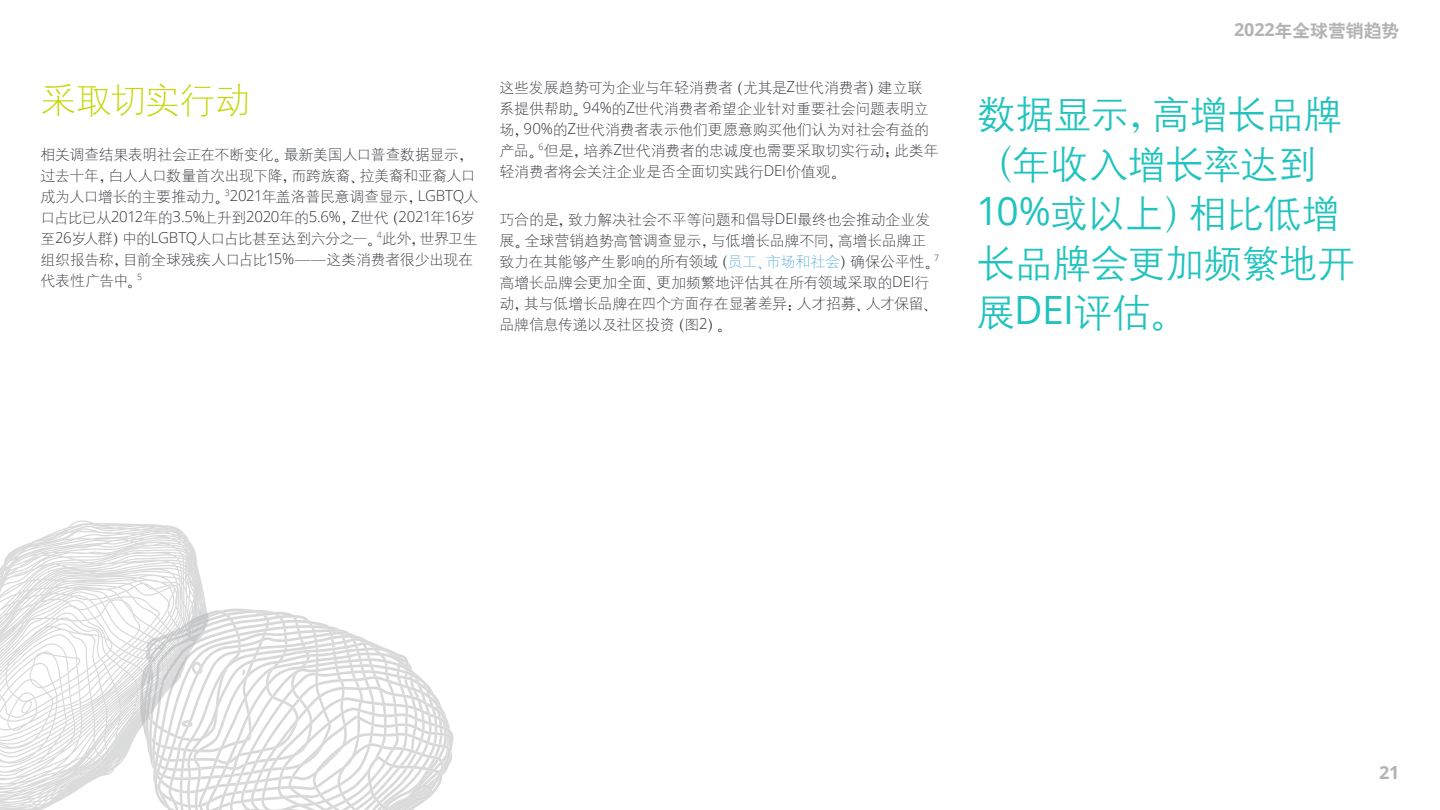
<style>
.page{position:relative;width:1440px;height:810px;background:#fff}
.page>*{position:absolute;margin:0;border:0;box-sizing:border-box;transform-origin:0 0}
.t1{font:39px/49.5px "H Yg 2 gj";letter-spacing:-.025em;color:#20c3bd}
.t2{font:36px "H Yg 1 gj";letter-spacing:-.025em;color:#c4d600}
.t3{font:18px "H Yb 2 gj";letter-spacing:-.01em;color:#b3b3b3}
.t4{font:700 18px "Open Sans";color:#b3b3b3}
.t5{font:15px/21px "H Yg 1 gj";letter-spacing:-.025em;color:#32343a}
.t6{font:300 15px "Open Sans";letter-spacing:-.025em;color:#32343a}
.s1{font-family:"H Ya 6 gj"}
.s2{font-family:"Open Sans";font-weight:300}
.s3{font-family:"H Yg 1 gj";font-weight:400}
.s4{font-family:"H Ya 6 gj";font-weight:400}
.s5{color:#55acd8}
.s6{font-family:"H Ya 6 gj";color:#55acd8}
.s7{font-family:"Open Sans";font-weight:700}
.s8{font-family:"Open Sans"}
</style>
<div class="page">
<svg style="left:0;top:531px;width:454px;height:279px"></svg>
<h2 class="t2" style="left:40px;top:83px;width:212px">采取切实行动</h2>
<p class="t5" style="left:40px;top:144px;width:439px">相关调查结果表明社会正在不断变化<span class="s1">。</span>最新美国人口普查数据显示<span class="s1">，</span>过去十年<span class="s1">，</span>白人人口数量首次出现下降<span class="s1">，</span>而跨族裔<span class="s1">、</span>拉美裔和亚裔人口成为人口增长的主要推动力<span class="s1">。</span><sup>3</sup><span class="s2">2021</span>年盖洛普民意调查显示<span class="s1">，</span><span class="s2">LGBTQ</span>人</p>
<p class="t6" style="left:41px;top:207px;width:436px"><span class="s3">口占比已从</span>2012<span class="s3">年的</span>3.5%<span class="s3">上升到</span>2020<span class="s3">年的</span>5.6%<span class="s4">，</span>Z<span class="s3">世代</span><span class="s4">（</span>2021<span class="s3">年</span>16<span class="s3">岁</span></p>
<p class="t5" style="left:40px;top:228px;width:439px">至<span class="s2">26</span>岁人群<span class="s1">）</span>中的<span class="s2">LGBTQ</span>人口占比甚至达到六分之一<span class="s1">。</span><sup>4</sup>此外<span class="s1">，</span>世界卫生组织报告称<span class="s1">，</span>目前全球残疾人口占比<span class="s2">15%</span><span class="s1">——</span>这类消费者很少出现在代表性广告中<span class="s1">。</span><sup>5</sup></p>
<p class="t5" style="left:499px;top:77px;width:441px">这些发展趋势可为企业与年轻消费者<span class="s1">（</span>尤其是<span class="s2">Z</span>世代消费者<span class="s1">）</span>建立联系提供帮助<span class="s1">。</span><span class="s2">94%</span>的<span class="s2">Z</span>世代消费者希望企业针对重要社会问题表明立场<span class="s1">，</span><span class="s2">90%</span>的<span class="s2">Z</span>世代消费者表示他们更愿意购买他们认为对社会有益的产品<span class="s1">。</span><sup>6</sup>但是<span class="s1">，</span>培养<span class="s2">Z</span>世代消费者的忠诚度也需要采取切实行动<span class="s1">；</span>此类年轻消费者将会关注企业是否全面切实践行<span class="s2">DEI</span>价值观<span class="s1">。</span></p>
<p class="t5" style="left:499px;top:209px;width:441px">巧合的是<span class="s1">，</span>致力解决社会不平等问题和倡导<span class="s2">DEI</span>最终也会推动企业发展<span class="s1">。</span>全球营销趋势高管调查显示<span class="s1">，</span>与低增长品牌不同<span class="s1">，</span>高增长品牌正致力在其能够产生影响的所有领域<span class="s1">（</span><span class="s5">员工</span><span class="s6">、</span><span class="s5">市场和社会</span><span class="s1">）</span>确保公平性<span class="s1">。</span><sup>7</sup>高增长品牌会更加全面<span class="s1">、</span>更加频繁地评估其在所有领域采取的<span class="s2">DEI</span>行动<span class="s1">，</span>其与低增长品牌在四个方面存在显著差异<span class="s1">：</span>人才招募<span class="s1">、</span>人才保留<span class="s1">、</span>品牌信息传递以及社区投资<span class="s1">（</span>图<span class="s2">2</span><span class="s1">）。</span></p>
<p class="t3" style="left:1234px;top:21px;width:167px"><span class="s7">2022</span>年全球营销趋势</p>
<h1 class="t1" style="left:976px;top:90px;width:381px">数据显示<span class="s1">，</span>高增长品牌<span class="s1">（</span>年收入增长率达到<br><span class="s8">10%</span>或以上<span class="s1">）</span>相比低增长品牌会更加频繁地开展<span class="s8">DEI</span>评估<span class="s1">。</span></h1>
<p class="t4" style="left:1379px;top:760px;width:22px">21</p>
</div>
